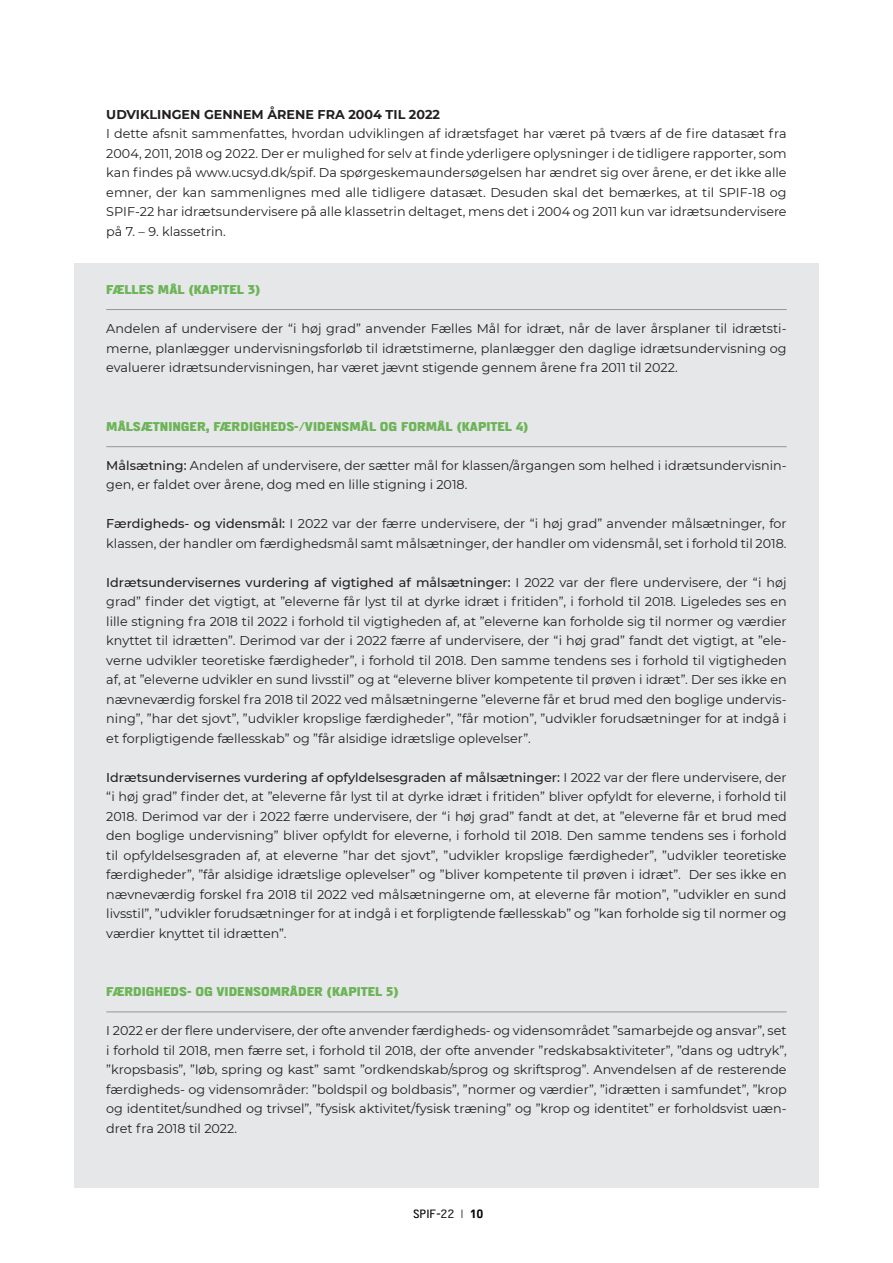
<style>
.page{position:relative;width:893px;height:1263px;background:#fff}
.page>*{position:absolute;margin:0;border:0;box-sizing:border-box;transform-origin:0 0}
.t1{font:12.75px/19.5px "Montserrat";color:#231f20;text-align:justify}
.t2{font:800 12.75px "Access";color:#6cb457}
.t3{font:700 12.75px "Montserrat";color:#231f20}
.t4{font:12px "Access";color:#000}
.s1{font-weight:500}
.s2{color:#231f20}
.s3{font-weight:700}
</style>
<div class="page">
<div style="left:74px;top:263px;width:745px;height:925px;background:#e6e7e9"></div>
<hr style="left:106px;top:309px;width:681px;height:1px;background:#939598">
<hr style="left:106px;top:446px;width:681px;height:1px;background:#939598">
<hr style="left:106px;top:1012px;width:681px;height:1px;background:#939598">
<p class="t3" style="left:106px;top:105px;width:335px">UDVIKLINGEN GENNEM ÅRENE FRA 2004 TIL 2022</p>
<p class="t1" style="left:106px;top:123px;width:682px">I dette afsnit sammenfattes, hvordan udviklingen af idrætsfaget har været på tværs af de fire datasæt fra 2004, 2011, 2018 og 2022. Der er mulighed for selv at finde yderligere oplysninger i de tidligere rapporter, som kan findes på www.ucsyd.dk/spif. Da spørgeskemaundersøgelsen har ændret sig over årene, er det ikke alle emner, der kan sammenlignes med alle tidligere datasæt. Desuden skal det bemærkes, at til SPIF-18 og SPIF-22 har idrætsundervisere på alle klassetrin deltaget, mens det i 2004 og 2011 kun var idrætsundervisere på 7. – 9. klassetrin.</p>
<p class="t2" style="left:106px;top:283px;width:156px">FÆLLES MÅL (KAPITEL 3)</p>
<p class="t1" style="left:106px;top:318px;width:682px">Andelen af undervisere der “i høj grad” anvender Fælles Mål for idræt, når de laver årsplaner til idrætsti&shy;merne, planlægger undervisningsforløb til idrætstimerne, planlægger den daglige idrætsundervisning og evaluerer idrætsundervisningen, har været jævnt stigende gennem årene fra 2011 til 2022.</p>
<p class="t2" style="left:106px;top:419px;width:424px">MÅLSÆTNINGER, FÆRDIGHEDS-/VIDENSMÅL OG FORMÅL (KAPITEL 4)</p>
<p class="t1" style="left:106px;top:455px;width:682px"><span class="s1">Målsætning:</span> Andelen af undervisere, der sætter mål for klassen/årgangen som helhed i idrætsundervisnin&shy;gen, er faldet over årene, dog med en lille stigning i 2018.</p>
<p class="t1" style="left:106px;top:513px;width:682px"><span class="s1">Færdigheds- og vidensmål:</span> I 2022 var der færre undervisere, der “i høj grad” anvender målsætninger, for klassen, der handler om færdighedsmål samt målsætninger, der handler om vidensmål, set i forhold til 2018.</p>
<p class="t1" style="left:106px;top:572px;width:682px"><span class="s1">Idrætsundervisernes vurdering af vigtighed af målsætninger:</span> I 2022 var der flere undervisere, der “i høj grad” finder det vigtigt, at ”eleverne får lyst til at dyrke idræt i fritiden”, i forhold til 2018. Ligeledes ses en lille stigning fra 2018 til 2022 i forhold til vigtigheden af, at ”eleverne kan forholde sig til normer og værdier knyttet til idrætten”. Derimod var der i 2022 færre af undervisere, der “i høj grad” fandt det vigtigt, at ”ele&shy;verne udvikler teoretiske færdigheder”, i forhold til 2018. Den samme tendens ses i forhold til vigtigheden af, at ”eleverne udvikler en sund livsstil” og at “eleverne bliver kompetente til prøven i idræt”. Der ses ikke en nævneværdig forskel fra 2018 til 2022 ved målsætningerne ”eleverne får et brud med den boglige undervis&shy;ning”, ”har det sjovt”, ”udvikler kropslige færdigheder”, ”får motion”, ”udvikler forudsætninger for at indgå i et forpligtigende fællesskab” og ”får alsidige idrætslige oplevelser”.</p>
<p class="t1" style="left:106px;top:767px;width:682px"><span class="s1">Idrætsundervisernes vurdering af opfyldelsesgraden af målsætninger:</span> I 2022 var der flere undervisere, der “i høj grad” finder det, at ”eleverne får lyst til at dyrke idræt i fritiden” bliver opfyldt for eleverne, i forhold til 2018. Derimod var der i 2022 færre undervisere, der “i høj grad” fandt at det, at ”eleverne får et brud med den boglige undervisning” bliver opfyldt for eleverne, i forhold til 2018. Den samme tendens ses i forhold til opfyldelsesgraden af, at eleverne ”har det sjovt”, ”udvikler kropslige færdigheder”, ”udvikler teoretiske færdigheder”, ”får alsidige idrætslige oplevelser” og ”bliver kompetente til prøven i idræt”. Der ses ikke en nævneværdig forskel fra 2018 til 2022 ved målsætningerne om, at eleverne får motion”, ”udvikler en sund livsstil”, ”udvikler forudsætninger for at indgå i et forpligtende fællesskab” og ”kan forholde sig til normer og værdier knyttet til idrætten”.</p>
<p class="t2" style="left:106px;top:985px;width:294px">FÆRDIGHEDS- OG VIDENSOMRÅDER (KAPITEL 5)</p>
<p class="t1" style="left:106px;top:1020px;width:682px">I 2022 er der flere undervisere, der ofte anvender færdigheds- og vidensområdet ”samarbejde og ansvar”, set i forhold til 2018, men færre set, i forhold til 2018, der ofte anvender ”redskabsaktiviteter”, ”dans og udtryk”, ”kropsbasis”, ”løb, spring og kast” samt ”ordkendskab/sprog og skriftsprog”. Anvendelsen af de resterende færdigheds- og vidensområder: ”boldspil og boldbasis”, ”normer og værdier”, ”idrætten i samfundet”, ”krop og identitet/sundhed og trivsel”, ”fysisk aktivitet/fysisk træning” og ”krop og identitet” er forholdsvist uæn&shy;dret fra 2018 til 2022.</p>
<p class="t4" style="left:413px;top:1208px;width:72px">SPIF-<span class="s2">22</span> | <span class="s3">10</span></p>
</div>
